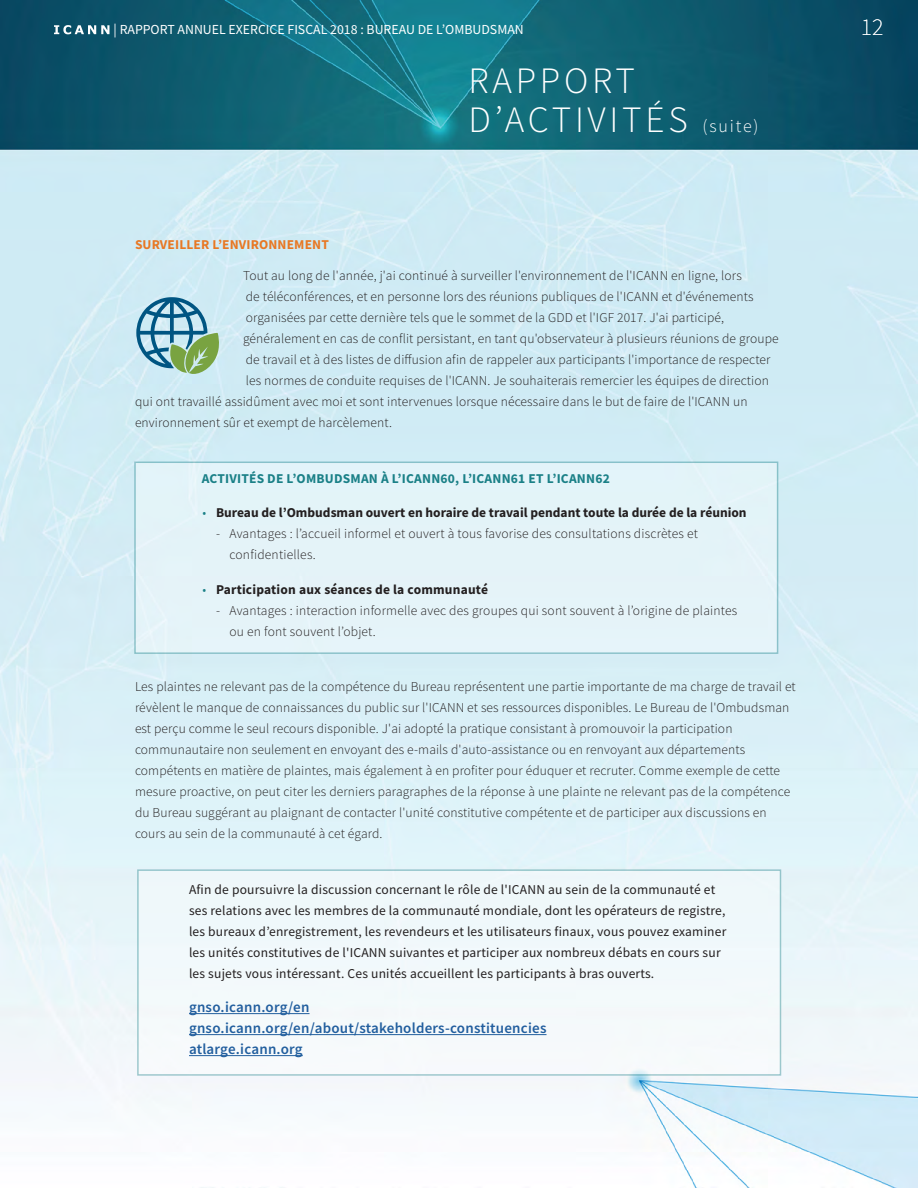
<style>
.page{position:relative;width:918px;height:1188px;background:#fff}
.page>*{position:absolute;margin:0;border:0;box-sizing:border-box;transform-origin:0 0}
.AR17_Top_Header_-_Wh{font:300 37.2px/39px "Source Sans Pro";letter-spacing:.1em;color:#fff}
.t1{font:200 24px "Source Sans Pro";color:#fff}
.AR17_Body_Copy{font:600 15px/21px "Source Sans Pro";letter-spacing:.015em;color:#215e9e}
.t2{font:13.8px "Source Sans Pro";color:#fff}
.AR17_Body_Copy-2{font:300 13.5px/21px "Source Sans Pro";letter-spacing:.01em;color:#231f20}
.AR17_Body_Copy-3{font:13.5px/21px "Source Sans Pro";letter-spacing:.015em;color:#231f20}
.AR17_Body_Copy-4{font:700 13.5px "Source Sans Pro";color:#231f20}
.AR17_Body_Copy-5{font:700 13.5px "Source Sans Pro";letter-spacing:.015em;color:#1a8087}
.txt{font:700 13.5px "Source Sans Pro";letter-spacing:.01em;color:#e87824}
.s1{font-size:18px}
.s2{font-weight:300;color:#1a8087}
</style>
<div class="page">
<img style="left:0;top:0;width:918px;height:1188px">
<div style="left:137px;top:869px;width:644px;height:207px;background:#f2f9fb"></div>
<div style="left:134px;top:462px;width:644px;height:192px;background:#e4f3f8"></div>
<svg style="left:136px;top:297px;width:83px;height:77px"></svg>
<hr style="left:189px;top:1013px;width:121px;height:1px;background:#215e9e">
<hr style="left:189px;top:1034px;width:358px;height:1px;background:#215e9e">
<hr style="left:189px;top:1055px;width:114px;height:1px;background:#215e9e">
<svg style="left:54px;top:25px;width:55px;height:9px"></svg>
<p class="t2" style="left:114px;top:21px;width:412px">| RAPPORT ANNUEL EXERCICE FISCAL 2018 : BUREAU DE L’OMBUDSMAN</p>
<p class="AR17_Top_Header_-_Wh" style="left:469px;top:61px;width:291px">RAPPORT<br>D’ACTIVITÉS <span class="s1">(suite)</span></p>
<p class="txt" style="left:135px;top:235px;width:195px">SURVEILLER L’ENVIRONNEMENT</p>
<p class="AR17_Body_Copy-2" style="left:243px;top:265px;width:500px">Tout au long de l'année, j'ai continué à surveiller l'environnement de l'ICANN en ligne, lors</p>
<p class="AR17_Body_Copy-2" style="left:246px;top:286px;width:509px">de téléconférences, et en personne lors des réunions publiques de l'ICANN et d'événements</p>
<p class="AR17_Body_Copy-2" style="left:246px;top:307px;width:480px">organisées par cette dernière tels que le sommet de la GDD et l'IGF 2017. J'ai participé,</p>
<p class="AR17_Body_Copy-2" style="left:243px;top:328px;width:537px">généralement en cas de conflit persistant, en tant qu'observateur à plusieurs réunions de groupe</p>
<p class="AR17_Body_Copy-2" style="left:246px;top:349px;width:526px">de travail et à des listes de diffusion afin de rappeler aux participants l'importance de respecter</p>
<p class="AR17_Body_Copy-2" style="left:246px;top:370px;width:525px">les normes de conduite requises de l'ICANN. Je souhaiterais remercier les équipes de direction</p>
<p class="AR17_Body_Copy-2" style="left:135px;top:391px;width:614px">qui ont travaillé assidûment avec moi et sont intervenues lorsque nécessaire dans le but de faire de l'ICANN un</p>
<p class="AR17_Body_Copy-2" style="left:135px;top:412px;width:259px">environnement sûr et exempt de harcèlement.</p>
<p class="AR17_Body_Copy-5" style="left:202px;top:469px;width:410px">ACTIVITÉS DE L’OMBUDSMAN À L’ICANN60, L’ICANN61 ET L’ICANN62</p>
<p class="AR17_Body_Copy-4" style="left:202px;top:504px;width:546px"><span class="s2">•</span> Bureau de l’Ombudsman ouvert en horaire de travail pendant toute la durée de la réunion</p>
<p class="AR17_Body_Copy-2" style="left:230px;top:523px;width:470px;text-indent:-14px">- Avantages : l’accueil informel et ouvert à tous favorise des consultations discrètes et confidentielles.</p>
<p class="AR17_Body_Copy-4" style="left:202px;top:580px;width:287px"><span class="s2">•</span> Participation aux séances de la communauté</p>
<p class="AR17_Body_Copy-2" style="left:230px;top:600px;width:509px;text-indent:-14px">- Avantages : interaction informelle avec des groupes qui sont souvent à l’origine de plaintes ou en font souvent l’objet.</p>
<p class="AR17_Body_Copy-2" style="left:135px;top:676px;width:662px">Les plaintes ne relevant pas de la compétence du Bureau représentent une partie importante de ma charge de travail et révèlent le manque de connaissances du public sur l'ICANN et ses ressources disponibles. Le Bureau de l'Ombudsman est perçu comme le seul recours disponible. J'ai adopté la pratique consistant à promouvoir la participation communautaire non seulement en envoyant des e-mails d'auto-assistance ou en renvoyant aux départements compétents en matière de plaintes, mais également à en profiter pour éduquer et recruter. Comme exemple de cette mesure proactive, on peut citer les derniers paragraphes de la réponse à une plainte ne relevant pas de la compétence du Bureau suggérant au plaignant de contacter l'unité constitutive compétente et de participer aux discussions en cours au sein de la communauté à cet égard.</p>
<p class="AR17_Body_Copy-3" style="left:189px;top:879px;width:539px">Afin de poursuivre la discussion concernant le rôle de l'ICANN au sein de la communauté et ses relations avec les membres de la communauté mondiale, dont les opérateurs de registre, les bureaux d’enregistrement, les revendeurs et les utilisateurs finaux, vous pouvez examiner les unités constitutives de l'ICANN suivantes et participer aux nombreux débats en cours sur les sujets vous intéressant. Ces unités accueillent les participants à bras ouverts.</p>
<p class="AR17_Body_Copy" style="left:189px;top:996px;width:359px">gnso.icann.org/en gnso.icann.org/en/about/stakeholders-constituencies atlarge.icann.org</p>
<p class="t1" style="left:861px;top:12px;width:24px">12</p>
</div>
